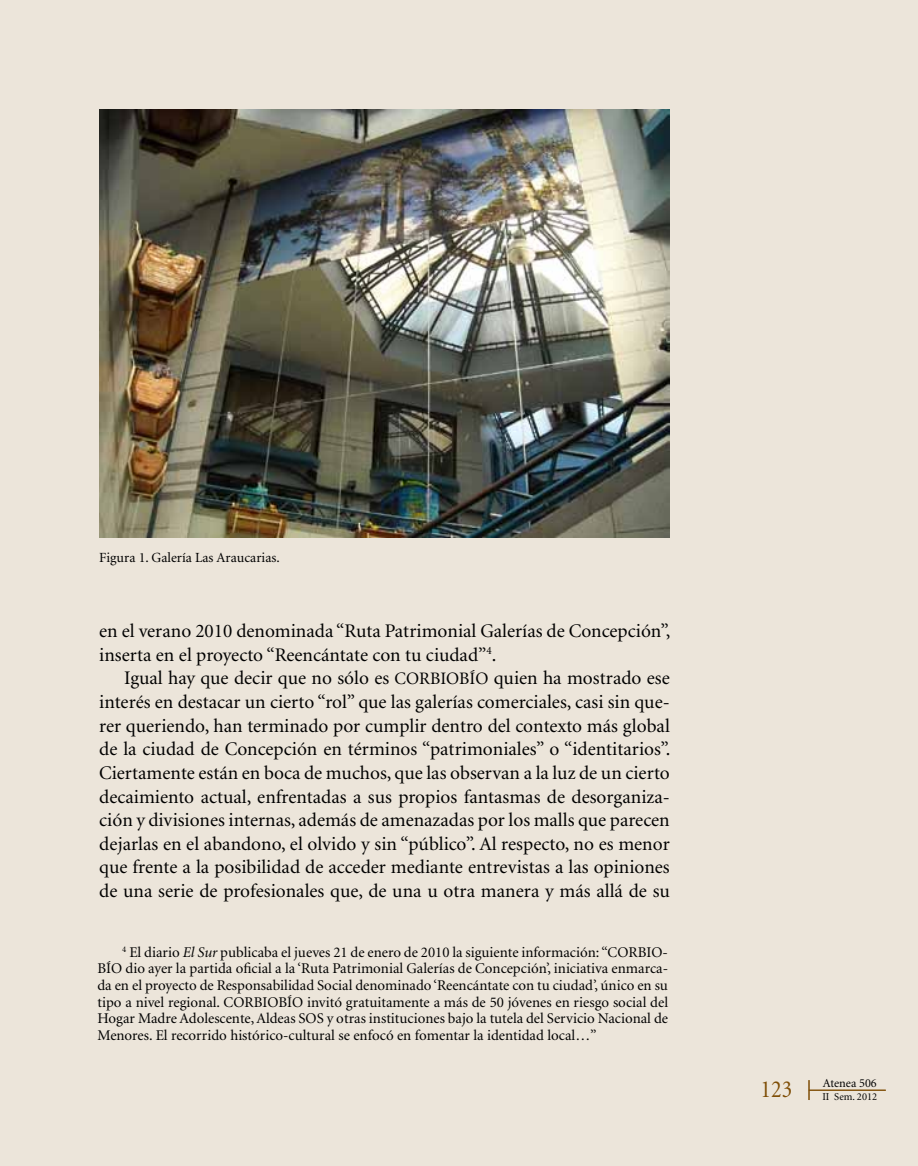
<style>
.page{position:relative;width:918px;height:1166px;background:#ece5da}
.page>*{position:absolute;margin:0;border:0;box-sizing:border-box;transform-origin:0 0}
.t1{font:24.5px "Minion";color:#7f4e06;scale:.9 1}
.t2{font:19.25px/23.6px "Minion";color:#000;text-align:justify}
.t3{font:14.88px/16.6px "Minion";color:#000;text-align:justify}
.t4{font:14px "Minion";color:#000}
.t5{font:12.25px "Minion";color:#000}
.t6{font:10.5px "Minion";color:#000}
.s1{font-size:17.5px}
.s2{font-style:italic}
</style>
<div class="page">
<hr style="left:809px;top:1090px;width:76px;height:1px;background:#7f4e06">
<svg style="left:808px;top:1080px;width:1px;height:20px"></svg>
<img style="left:99px;top:109px;width:571px;height:428px">
<p class="t4" style="left:99px;top:550px;width:182px">Figura 1. Galería Las Araucarias.</p>
<p class="t2" style="left:99px;top:620px;width:572px">en el verano 2010 denominada “Ruta Patrimonial Galerías de Concepción”,</p>
<p class="t2" style="left:99px;top:643px;width:399px">inserta en el proyecto “Reencántate con tu ciudad”<sup>4</sup>.</p>
<p class="t2" style="left:124px;top:667px;width:334px">Igual hay que decir que no sólo es <span class="s1">CORBIOBÍO</span></p>
<p class="t2" style="left:99px;top:667px;width:572px;text-indent:394px">quien ha mostrado ese interés en destacar un cierto “rol” que las galerías comerciales, casi sin que&shy;rer queriendo, han terminado por cumplir dentro del contexto más global de la ciudad de Concepción en términos “patrimoniales” o “identitarios”.<br>Ciertamente están en boca de muchos, que las observan a la luz de un cierto decaimiento actual, enfrentadas a sus propios fantasmas de desorganiza&shy;ción y divisiones internas, además de amenazadas por los malls que parecen dejarlas en el abandono, el olvido y sin “público”. Al respecto, no es menor que frente a la posibilidad de acceder mediante entrevistas a las opiniones de una serie de profesionales que, de una u otra manera y más allá de su</p>
<p class="t3" style="left:122px;top:944px;width:547px"><sup>4</sup> El diario <span class="s2">El Sur</span> publicaba el jueves 21 de enero de 2010 la siguiente información: “CORBIO-</p>
<p class="t3" style="left:97px;top:961px;width:9px">BÍO</p>
<p class="t3" style="left:97px;top:961px;width:572px;text-indent:28px">dio ayer la partida oficial a la ‘Ruta Patrimonial Galerías de Concepción’, iniciativa enmarca&shy;da en el proyecto de Responsabilidad Social denominado ‘Reencántate con tu ciudad’, único en su tipo a nivel regional. CORBIOBÍO</p>
<p class="t3" style="left:97px;top:994px;width:572px;text-indent:210px">invitó gratuitamente a más de 50 jóvenes en riesgo social del Hogar Madre Adolescente, Aldeas SOS y otras instituciones bajo la tutela del Servicio Nacional de Menores. El recorrido histórico-cultural se enfocó en fomentar la identidad local…”</p>
<p class="t5" style="left:823px;top:1077px;width:56px">Atenea 506</p>
<p class="t1" style="left:760px;top:1077px;width:37px">123</p>
<p class="t6" style="left:822px;top:1091px;width:56px">II Sem. 2012</p>
</div>
